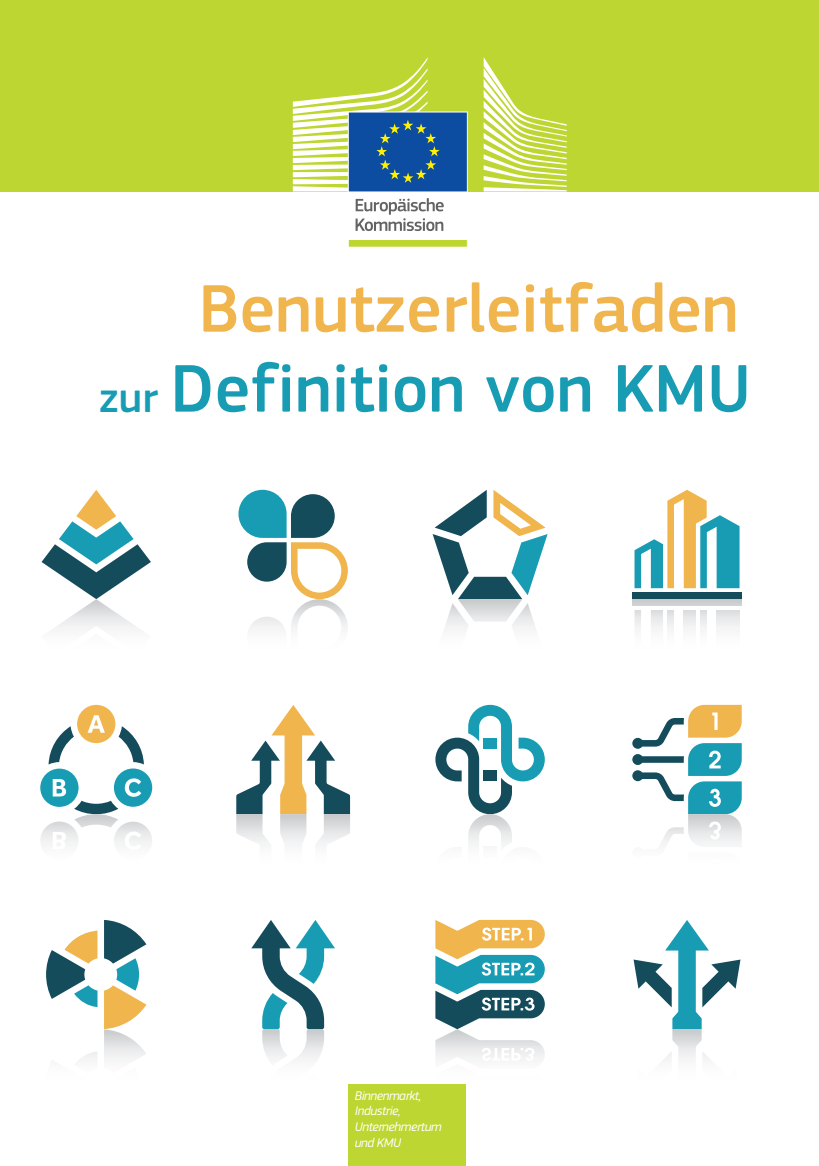
<style>
.page{position:relative;width:819px;height:1166px;background:#fff}
.page>*{position:absolute;margin:0;border:0;box-sizing:border-box;transform-origin:0 0}
.document_title_2{font:500 70px "EC Square Sans Pro";color:#179cb4}
.document_title_1{font:500 70px "EC Square Sans Pro";color:#f0b54d}
.document_subject{font:italic 13.12px/15.8px "EC Square Sans Pro";letter-spacing:-.03em;color:#fff}
.s1{font-size:43.75px}
</style>
<div class="page">
<svg style="left:42px;top:490px;width:109px;height:140px"></svg>
<svg style="left:633px;top:920px;width:107px;height:140px"></svg>
<svg style="left:236px;top:705px;width:114px;height:140px"></svg>
<svg style="left:238px;top:490px;width:110px;height:140px"></svg>
<svg style="left:40px;top:705px;width:112px;height:140px"></svg>
<svg style="left:432px;top:490px;width:115px;height:140px"></svg>
<svg style="left:46px;top:930px;width:51px;height:77px"></svg>
<svg style="left:104px;top:920px;width:42px;height:140px"></svg>
<svg style="left:80px;top:1052px;width:17px;height:8px"></svg>
<svg style="left:632px;top:705px;width:109px;height:140px"></svg>
<svg style="left:251px;top:920px;width:84px;height:140px"></svg>
<svg style="left:435px;top:920px;width:109px;height:165px"></svg>
<svg style="left:435px;top:705px;width:109px;height:140px"></svg>
<svg style="left:634px;top:490px;width:105px;height:98px"></svg>
<div style="left:632px;top:592px;width:109px;height:7px;background:#154c5c"></div>
<svg style="left:634px;top:610px;width:29px;height:20px"></svg>
<svg style="left:700px;top:610px;width:6px;height:20px"></svg>
<div style="left:716px;top:610px;width:23px;height:47px;background:linear-gradient(to bottom,#e3e4e6,#fff)"></div>
<svg style="left:667px;top:610px;width:7px;height:20px"></svg>
<svg style="left:683px;top:610px;width:12px;height:20px"></svg>
<div style="left:632px;top:599px;width:109px;height:7px;background:#cccdcf"></div>
<div style="left:348px;top:1085px;width:118px;height:81px;background:#bdd631"></div>
<div style="left:0;top:0;width:819px;height:191px;background:#bdd631"></div>
<svg style="left:483px;top:57px;width:83px;height:134px"></svg>
<svg style="left:293px;top:57px;width:175px;height:190px"></svg>
<p class="document_title_1" style="left:198px;top:268px;width:541px">Benutzerleitfaden</p>
<p class="document_title_2" style="left:99px;top:348px;width:653px"><span class="s1">zur</span> Definition von KMU</p>
<p class="document_subject" style="left:355px;top:1087px;width:88px">Binnenmarkt,<br>Industrie,<br>Unternehmertum und KMU</p>
</div>
